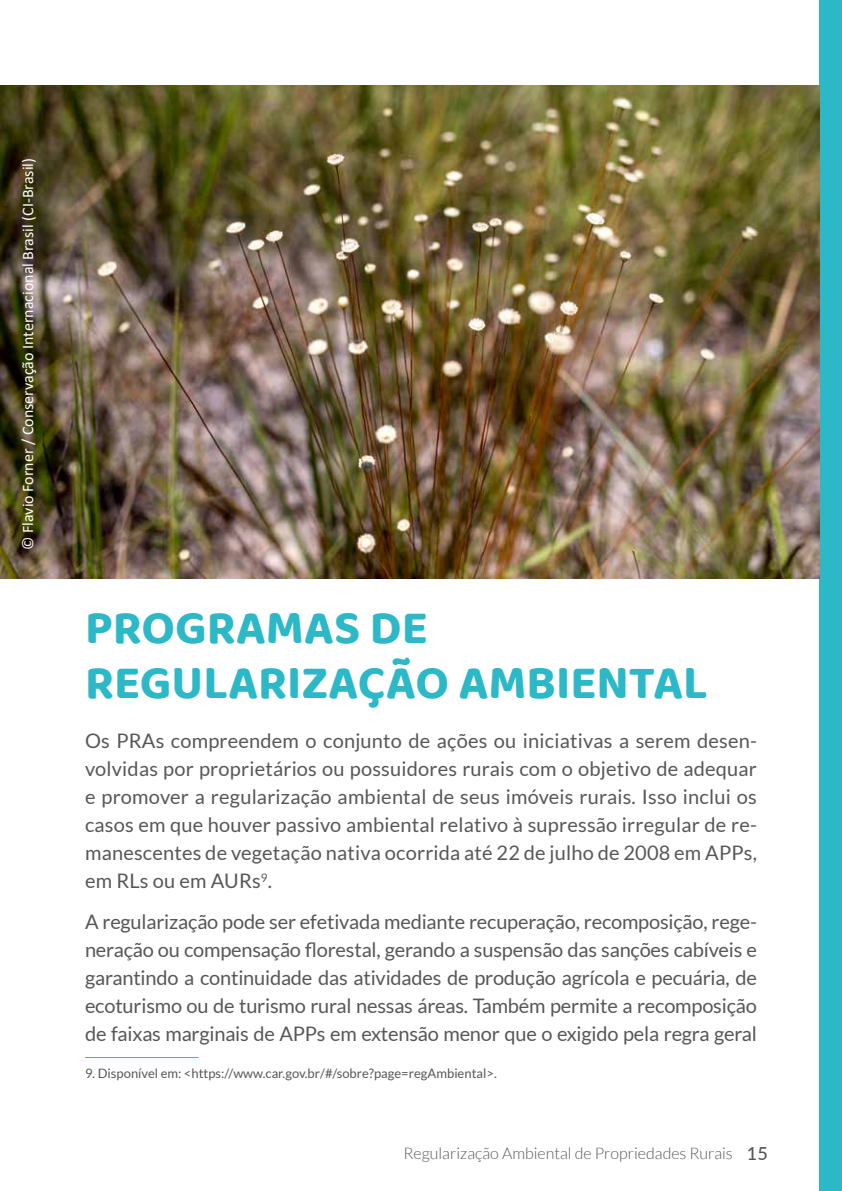
<style>
.page{position:relative;width:842px;height:1191px;background:#fff}
.page>*{position:absolute;margin:0;border:0;box-sizing:border-box;transform-origin:0 0}
.t1{font:700 48px/55.2px "Baloo Tamma 2";color:#2cb8c7}
.t2{font:20px/28px "Lato";letter-spacing:-.01em;color:#575756;text-align:justify}
.t3{font:16px "Calibri";color:#fff}
.t4{font:300 16px "Lato";color:#575756}
.t5{font:13px "Lato";color:#575756}
.s1{font-weight:500;font-size:18px}
</style>
<div class="page">
<div style="left:819px;top:0;width:23px;height:1191px;background:#2cb8c7"></div>
<hr style="left:85px;top:1057px;width:113px;height:1px;background:#2cb8c7">
<img style="left:0;top:85px;width:819px;height:493px">
<p class="t3" style="left:17px;top:550px;width:393px;rotate:-90deg">© Flavio Forner / Conservação Internacional Brasil (CI-Brasil)</p>
<h1 class="t1" style="left:85px;top:598px;width:624px">PROGRAMAS DE<br>REGULARIZAÇÃO AMBIENTAL</h1>
<p class="t2" style="left:85px;top:727px;width:673px">Os PRAs compreendem o conjunto de ações ou iniciativas a serem desen&shy;volvidas por proprietários ou possuidores rurais com o objetivo de adequar e promover a regularização ambiental de seus imóveis rurais. Isso inclui os casos em que houver passivo ambiental relativo à supressão irregular de re&shy;manescentes de vegetação nativa ocorrida até 22 de julho de 2008 em APPs, em RLs ou em AURs<sup>9</sup>.</p>
<p class="t2" style="left:85px;top:907px;width:673px">A regularização pode ser efetivada mediante recuperação, recomposição, rege&shy;neração ou compensação florestal, gerando a suspensão das sanções cabíveis e garantindo a continuidade das atividades de produção agrícola e pecuária, de ecoturismo ou de turismo rural nessas áreas. Também permite a recomposição de faixas marginais de APPs em extensão menor que o exigido pela regra geral</p>
<p class="t5" style="left:85px;top:1065px;width:413px">9. Disponível em: &lt;https://www.car.gov.br/#/sobre?page=regAmbiental&gt;.</p>
<p class="t4" style="left:403px;top:1145px;width:366px">Regularização Ambiental de Propriedades Rurais <span class="s1">15</span></p>
</div>
